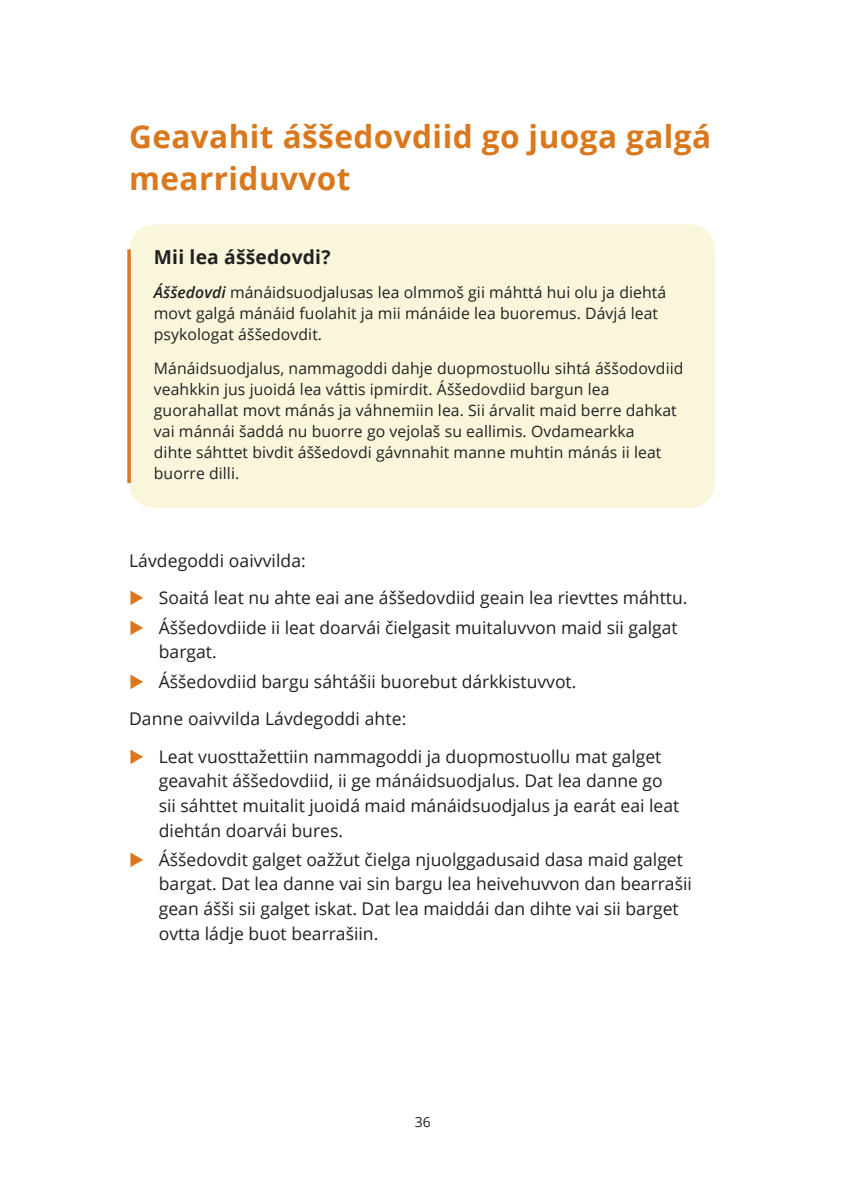
<style>
.page{position:relative;width:844px;height:1191px;background:#fff}
.page>*{position:absolute;margin:0;border:0;box-sizing:border-box;transform-origin:0 0}
.UnOverskrift_2{font:700 31.5px/42px "Open Sans";letter-spacing:.015em;color:#d9781c}
.avsnitt-tittel_BOKS{font:700 19.25px "Open Sans";letter-spacing:.01em;color:#231f20}
.t1{font:17.5px/24.5px "Open Sans";color:#231f20}
.Normal-BOKS{font:15.75px/21px "Open Sans";letter-spacing:.005em;color:#231f20}
.t2{font:14px "Open Sans";color:#231f20}
.s1{font-weight:600;font-style:italic}
</style>
<div class="page">
<div style="left:129px;top:224px;width:585px;height:284px;background:#faf6dc;border-radius:25px"></div>
<svg style="left:127px;top:249px;width:4px;height:234px"></svg>
<h3 class="UnOverskrift_2" style="left:129px;top:115px;width:583px">Geavahit áššedovdiid go juoga galgá mearriduvvot</h3>
<p class="avsnitt-tittel_BOKS" style="left:154px;top:243px;width:178px">Mii lea áššedovdi?</p>
<p class="Normal-BOKS" style="left:154px;top:281px;width:513px"><span class="s1">Áššedovdi</span> mánáidsuodjalusas lea olmmoš gii máhttá hui olu ja diehtá movt galgá mánáid fuolahit ja mii mánáide lea buoremus. Dávjá leat psykologat áššedovdit.</p>
<p class="Normal-BOKS" style="left:154px;top:358px;width:531px">Mánáidsuodjalus, nammagoddi dahje duopmostuollu sihtá áššodovdiid veahkkin jus juoidá lea váttis ipmirdit. Áššedovdiid bargun lea guorahallat movt mánás ja váhnemiin lea. Sii árvalit maid berre dahkat vai mánnái šaddá nu buorre go vejolaš su eallimis. Ovdamearkka<br>dihte sáhttet bivdit áššedovdi gávnnahit manne muhtin mánás ii leat buorre dilli.</p>
<p class="t1" style="left:129px;top:547px;width:178px">Lávdegoddi oaivvilda:</p>
<p class="t1" style="left:159px;top:585px;width:530px">Soaitá leat nu ahte eai ane áššedovdiid geain lea rievttes máhttu.</p>
<p class="t1" style="left:159px;top:614px;width:520px">Áššedovdiide ii leat doarvái čielgasit muitaluvvon maid sii galgat bargat.</p>
<p class="t1" style="left:159px;top:668px;width:419px">Áššedovdiid bargu sáhtášii buorebut dárkkistuvvot.</p>
<p class="t1" style="left:129px;top:706px;width:279px">Danne oaivvilda Lávdegoddi ahte:</p>
<p class="t1" style="left:159px;top:744px;width:522px">Leat vuosttažettiin nammagoddi ja duopmostuollu mat galget geavahit áššedovdiid, ii ge mánáidsuodjalus. Dat lea danne go sii sáhttet muitalit juoidá maid mánáidsuodjalus ja earát eai leat diehtán doarvái bures.</p>
<p class="t1" style="left:159px;top:847px;width:534px">Áššedovdit galget oažžut čielga njuolggadusaid dasa maid galget bargat. Dat lea danne vai sin bargu lea heivehuvvon dan bearrašii gean ášši sii galget iskat. Dat lea maiddái dan dihte vai sii barget ovtta ládje buot bearrašiin.</p>
<p class="t2" style="left:414px;top:1112px;width:18px">36</p>
</div>
